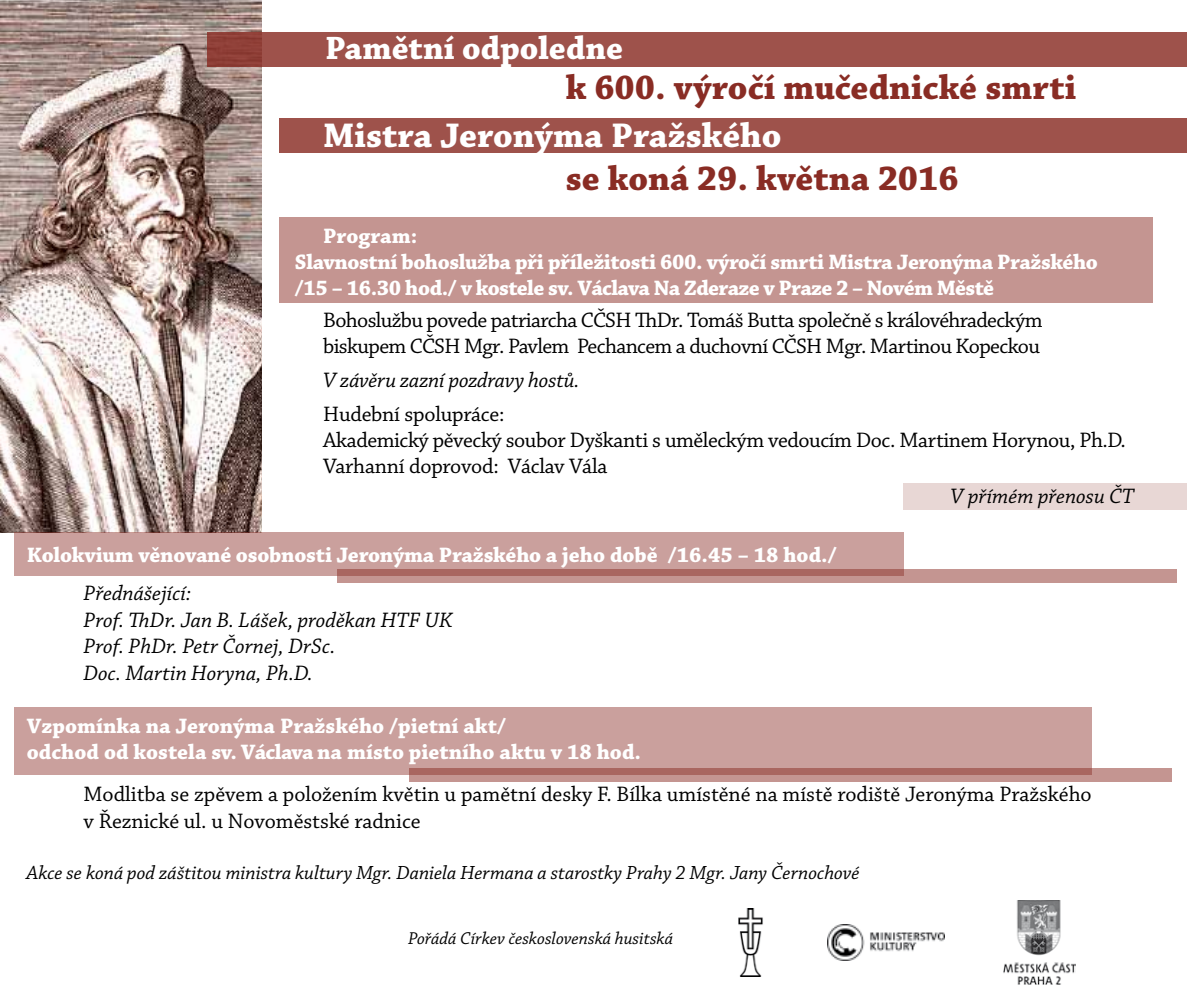
<style>
.page{position:relative;width:1187px;height:1005px;background:#fff}
.page>*{position:absolute;margin:0;border:0;box-sizing:border-box;transform-origin:0 0}
.t1{font:700 36px "Chaparral Pro";color:#892c24}
.t2{font:700 36px "Chaparral Pro";color:#fff}
.t3{font:700 34px "Chaparral Pro";color:#fff}
.t4{font:700 22px/26px "Chaparral Pro";letter-spacing:-.015em;color:#fff}
.t5{font:22px/26px "Chaparral Pro";letter-spacing:-.02em;color:#000}
.t6{font:italic 22px/26.4px "Chaparral Pro";color:#000}
.t7{font:22px/26.4px "Chaparral Pro";color:#000}
.t8{font:italic 20px "Chaparral Pro";color:#000}
.t9{font:italic 18px "Chaparral Pro";color:#000}
</style>
<div class="page">
<img style="left:0;top:0;width:262px;height:533px">
<div style="left:279px;top:118px;width:908px;height:34px;background:#9e524b"></div>
<div style="left:279px;top:218px;width:873px;height:85px;background:#c49591"></div>
<div style="left:903px;top:483px;width:284px;height:27px;background:#e8d7d5"></div>
<div style="left:207px;top:32px;width:980px;height:34px;background:#9e524b"></div>
<div style="left:14px;top:533px;width:890px;height:43px;background:#caa09d"></div>
<svg style="left:337px;top:569px;width:839px;height:14px;background:#ba8580"></svg>
<svg style="left:409px;top:768px;width:763px;height:13px;background:#c08f8b"></svg>
<div style="left:14px;top:707px;width:1078px;height:67px;background:#caa09d"></div>
<img style="left:828px;top:924px;width:117px;height:36px">
<img style="left:1004px;top:900px;width:71px;height:83px">
<img style="left:738px;top:908px;width:25px;height:68px">
<h2 class="t3" style="left:325px;top:29px;width:299px">Pamětní odpoledne</h2>
<h1 class="t1" style="left:566px;top:67px;width:512px">k 600. výročí mučednické smrti</h1>
<h1 class="t2" style="left:323px;top:114px;width:460px">Mistra Jeronýma Pražského</h1>
<h1 class="t1" style="left:566px;top:157px;width:395px">se koná 29. května 2016</h1>
<p class="t4" style="left:295px;top:223px;width:804px;text-indent:28px">Program:<br>Slavnostní bohoslužba při příležitosti 600. výročí smrti Mistra Jeronýma Pražského /15 – 16.30 hod./ v kostele sv. Václava Na Zderaze v Praze 2 – Novém Městě</p>
<p class="t5" style="left:323px;top:307px;width:721px">Bohoslužbu povede patriarcha CČSH ThDr. Tomáš Butta společně s královéhradeckým biskupem CČSH Mgr. Pavlem Pechancem a duchovní CČSH Mgr. Martinou Kopeckou</p>
<p class="t6" style="left:323px;top:368px;width:258px">V závěru zazní pozdravy hostů.</p>
<p class="t5" style="left:323px;top:402px;width:804px">Hudební spolupráce:<br>Akademický pěvecký soubor Dyškanti s uměleckým vedoucím Doc. Martinem Horynou, Ph.D.<br>Varhanní doprovod: Václav Vála</p>
<p class="t6" style="left:950px;top:484px;width:185px">V přímém přenosu ČT</p>
<p class="t4" style="left:27px;top:542px;width:811px">Kolokvium věnované osobnosti Jeronýma Pražského a jeho době /16.45 – 18 hod./</p>
<p class="t6" style="left:84px;top:581px;width:370px">Přednášející:<br>Prof. ThDr. Jan B. Lášek, proděkan HTF UK<br>Prof. PhDr. Petr Čornej, DrSc.<br>Doc. Martin Horyna, Ph.D.</p>
<p class="t4" style="left:27px;top:713px;width:616px">Vzpomínka na Jeronýma Pražského /pietní akt/<br>odchod od kostela sv. Václava na místo pietního aktu v 18 hod.</p>
<p class="t7" style="left:84px;top:782px;width:1009px">Modlitba se zpěvem a položením květin u pamětní desky F. Bílka umístěné na místě rodiště Jeronýma Pražského v Řeznické ul. u Novoměstské radnice</p>
<p class="t8" style="left:26px;top:861px;width:835px">Akce se koná pod záštitou ministra kultury Mgr. Daniela Hermana a starostky Prahy 2 Mgr. Jany černochové</p>
<p class="t9" style="left:408px;top:928px;width:266px">Pořádá Církev československá husitská</p>
</div>
